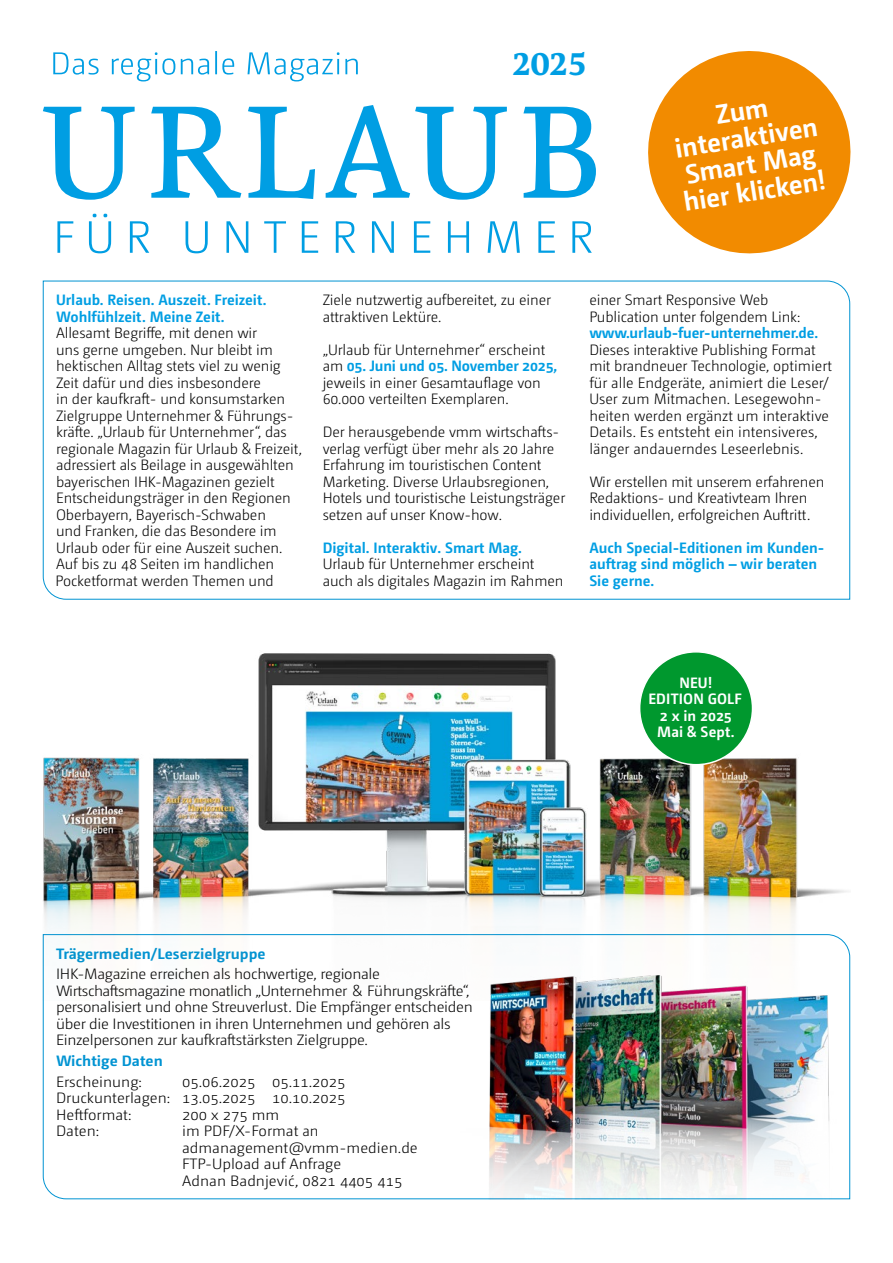
<style>
.page{position:relative;width:893px;height:1263px;background:#fff}
.page>*{position:absolute;margin:0;border:0;box-sizing:border-box;transform-origin:0 0}
.UfU_Media_Grundtext{font:700 32.1px "Cardamon Pro";color:#009ee3}
.UfU_Media_Grundtext-2{font:700 27px/27px "Camingo Dos";color:#fff;text-align:center}
.UfU_Media_Grundtext-3{font:300 15px/16.5px "Camingo Dos";letter-spacing:-.01em;color:#000}
.UfU_Kasten_Gtx{font:300 15px/16.5px "Camingo Dos";letter-spacing:-.02em;color:#000;scale:1.05 1}
.UfU_head{font:300 15px/16.5px "Camingo Dos";color:#000;text-align:right;scale:1.05 1}
.UfU_Media_Grundtext-4{font:700 15px/16.5px "Camingo Dos";color:#009ee3}
.UfU_Media_Grundtext-5{font:700 15px/16.5px "Camingo Dos";letter-spacing:.01em;color:#fff}
.UfU_head-2{font:700 15px "Camingo Dos";color:#0093d2;scale:1.05 1}
.UfU_Kasten_Gtx-2{font:700 15px "Camingo Dos";color:#0093d2;scale:1.05 1}
.s1{font-weight:700;color:#009ee3}
</style>
<div class="page">
<img style="left:43px;top:653px;width:805px;height:347px">
<div style="left:640px;top:652px;width:112px;height:113px;background:#00982e;border-radius:50%"></div>
<div style="left:639px;top:651px;width:114px;height:114px;border:2px solid #fff;border-radius:50%"></div>
<svg style="left:42px;top:280px;width:808px;height:320px"></svg>
<svg style="left:648px;top:51px;width:203px;height:203px;fill:#f28b00"></svg>
<svg style="left:43px;top:105px;width:553px;height:95px"></svg>
<svg style="left:57px;top:214px;width:535px;height:39px"></svg>
<svg style="left:53px;top:51px;width:305px;height:30px"></svg>
<img style="left:404px;top:908px;width:447px;height:291px">
<p class="UfU_Media_Grundtext" style="left:512px;top:44px;width:76px">2025</p>
<p class="UfU_Media_Grundtext-2" style="left:669px;top:108px;width:146px;rotate:-9deg">Zum interaktiven<br>Smart Mag hier klicken!</p>
<p class="UfU_Media_Grundtext-4" style="left:56px;top:291px;width:212px">Urlaub. Reisen. Auszeit. Freizeit.<br>Wohlfühlzeit. Meine Zeit.</p>
<p class="UfU_Media_Grundtext-3" style="left:55px;top:325px;width:248px">Allesamt Begriffe, mit denen wir<br>uns gerne umgeben. Nur bleibt im hektischen Alltag stets viel zu wenig Zeit dafür und dies insbesondere<br>in der kaufkraft- und konsumstarken Zielgruppe Unternehmer &amp; Führungs&shy;kräfte. „Urlaub für Unternehmer“, das regionale Magazin für Urlaub &amp; Freizeit, adressiert als Beilage in ausgewählten bayerischen IHK-Magazinen gezielt Entscheidungsträger in den Regionen Oberbayern, Bayerisch-Schwaben<br>und Franken, die das Besondere im Urlaub oder für eine Auszeit suchen.<br>Auf bis zu 48 Seiten im handlichen Pocketformat werden Themen und</p>
<p class="UfU_Media_Grundtext-3" style="left:323px;top:292px;width:230px">Ziele nutzwertig aufbereitet, zu einer attraktiven Lektüre.</p>
<p class="UfU_Media_Grundtext-3" style="left:323px;top:341px;width:236px">„Urlaub für Unternehmer“ erscheint am <span class="s1">05. Juni und 05. November 2025, </span>jeweils in einer Gesamtauflage von 60.000 verteilten Exemplaren.</p>
<p class="UfU_Media_Grundtext-3" style="left:323px;top:424px;width:244px">Der herausgebende vmm wirtschafts&shy;verlag verfügt über mehr als 20 Jahre Erfahrung im touristischen Content Marketing. Diverse Urlaubsregionen, Hotels und touristische Leistungsträger setzen auf unser Know-how.</p>
<p class="UfU_Media_Grundtext-4" style="left:323px;top:539px;width:201px">Digital. Interaktiv. Smart Mag.</p>
<p class="UfU_Media_Grundtext-3" style="left:323px;top:556px;width:242px">Urlaub für Unternehmer erscheint auch als digitales Magazin im Rahmen</p>
<p class="UfU_Media_Grundtext-3" style="left:589px;top:292px;width:244px">einer Smart Responsive Web Publication unter folgendem Link: <span class="s1">www.urlaub-fuer-unternehmer.de.<br></span>Dieses interaktive Publishing Format mit brandneuer Technologie, optimiert für alle Endgeräte, animiert die Leser/ User zum Mitmachen. Lesegewohn&shy;heiten werden ergänzt um interaktive Details. Es entsteht ein intensiveres, länger andauerndes Leseerlebnis.</p>
<p class="UfU_Media_Grundtext-3" style="left:589px;top:473px;width:237px">Wir erstellen mit unserem erfahrenen<br>Redaktions- und Kreativteam Ihren individuellen, erfolgreichen Auftritt.</p>
<p class="UfU_Media_Grundtext-4" style="left:589px;top:539px;width:235px">Auch Special-Editionen im Kunden&shy;auftrag sind möglich – wir beraten<br>Sie gerne.</p>
<p class="UfU_Media_Grundtext-5" style="left:679px;top:674px;width:35px">NEU!</p>
<p class="UfU_Media_Grundtext-5" style="left:648px;top:691px;width:95px">EDITION GOLF</p>
<p class="UfU_Media_Grundtext-5" style="left:657px;top:707px;width:79px">2 x in 2025<br>Mai &amp; Sept.</p>
<p class="UfU_head-2" style="left:56px;top:944px;width:201px">Trägermedien/Leserzielgruppe</p>
<p class="UfU_Kasten_Gtx" style="left:56px;top:966px;width:398px">IHK-Magazine erreichen als hochwertige, regionale Wirtschaftsmagazine monatlich „Unternehmer &amp; Führungskräfte“, personalisiert und ohne Streuverlust. Die Empfänger entscheiden über die Investitionen in ihren Unternehmen und gehören als Einzelpersonen zur kaufkraftstärksten Zielgruppe.</p>
<p class="UfU_Kasten_Gtx-2" style="left:56px;top:1052px;width:103px">Wichtige Daten</p>
<p class="UfU_head" style="left:56px;top:1073px;width:83px">Erscheinung:</p>
<p class="UfU_head" style="left:56px;top:1073px;width:277px">05.06.2025 05.11.2025<br>Druckunterlagen: 13.05.2025 10.10.2025</p>
<p class="UfU_head" style="left:56px;top:1106px;width:73px">Heftformat:</p>
<p class="UfU_head" style="left:182px;top:1106px;width:94px">200 x 275 mm</p>
<p class="UfU_head" style="left:56px;top:1123px;width:42px">Daten:</p>
<p class="UfU_head" style="left:182px;top:1123px;width:226px;text-align:left">im PDF/X-Format an admanagement@vmm-medien.de<br>FTP-Upload auf Anfrage</p>
<p class="UfU_head" style="left:182px;top:1172px;width:211px">Adnan Badnjević, 0821 4405 415</p>
</div>
